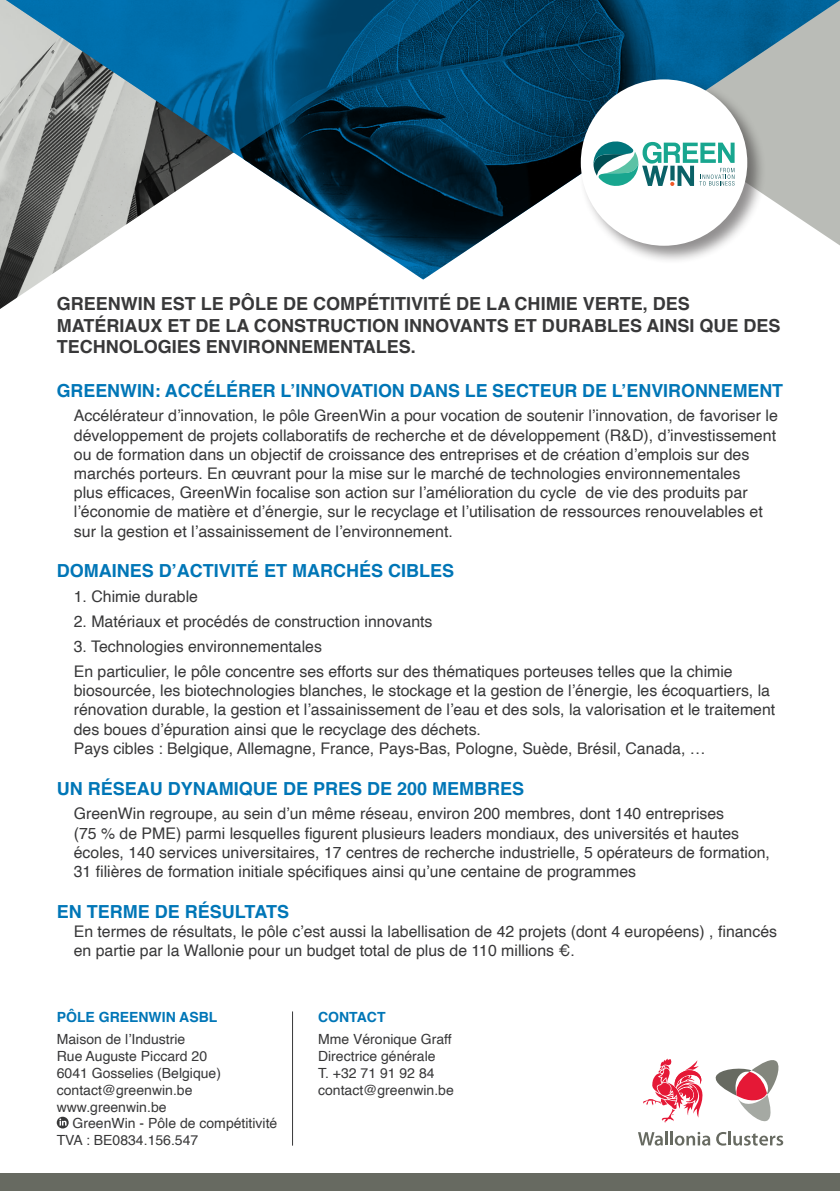
<style>
.page{position:relative;width:840px;height:1191px;background:#fff}
.page>*{position:absolute;margin:0;border:0;box-sizing:border-box;transform-origin:0 0}
.t1{font:700 18px "Helvetica";color:#0076b7}
.t2{font:700 18px/21.6px "Helvetica";color:#383839}
.t3{font:16px/19.2px "Helvetica";color:#383839}
.t4{font:14px/16.8px "Helvetica";color:#383839}
.t5{font:700 14px "Helvetica";color:#0076b7}
</style>
<div class="page">
<img style="left:0;top:153px;width:43px;height:156px">
<img style="left:6px;top:0;width:833px;height:280px">
<svg style="left:0;top:0;width:698px;height:153px;background:#1d5c7e"></svg>
<div style="left:0;top:1174px;width:839px;height:17px;background:#676a61"></div>
<svg style="left:57px;top:1116px;width:12px;height:12px"></svg>
<hr style="left:292px;top:1011px;width:1px;height:134px;background:#383839">
<div style="left:577px;top:76px;width:188px;height:188px;background:#231f20;opacity:.5"></div>
<div style="left:580px;top:79px;width:166px;height:167px;background:#fff;border-radius:50%"></div>
<svg style="left:715px;top:1060px;width:64px;height:62px"></svg>
<svg style="left:643px;top:1058px;width:59px;height:64px"></svg>
<svg style="left:638px;top:1131px;width:88px;height:14px"></svg>
<hr style="left:727px;top:1131px;width:3px;height:14px;background:#676a61">
<svg style="left:733px;top:1133px;width:49px;height:12px"></svg>
<svg style="left:593px;top:141px;width:141px;height:45px"></svg>
<p class="t2" style="left:57px;top:293px;width:725px">GREENWIN EST LE PÔLE DE COMPÉTITIVITÉ DE LA CHIMIE VERTE, DES<br>MATÉRIAUX ET DE LA CONSTRUCTION INNOVANTS ET DURABLES AINSI QUE DES<br>TECHNOLOGIES ENVIRONNEMENTALES.</p>
<p class="t1" style="left:57px;top:376px;width:727px">GREENWIN: ACCÉLÉRER L’INNOVATION DANS LE SECTEUR DE L’ENVIRONNEMENT</p>
<p class="t3" style="left:74px;top:407px;width:705px">Accélérateur d’innovation, le pôle GreenWin a pour vocation de soutenir l’innovation, de favoriser le développement de projets collaboratifs de recherche et de développement (R&amp;D), d’investissement ou de formation dans un objectif de croissance des entreprises et de création d’emplois sur des marchés porteurs. En œuvrant pour la mise sur le marché de technologies environnementales<br>plus efficaces, GreenWin focalise son action sur l’amélioration du cycle de vie des produits par l’économie de matière et d’énergie, sur le recyclage et l’utilisation de ressources renouvelables et sur la gestion et l’assainissement de l’environnement.</p>
<p class="t1" style="left:57px;top:556px;width:399px">DOMAINES D’ACTIVITÉ ET MARCHÉS CIBLES</p>
<p class="t3" style="left:74px;top:587px;width:126px">1. Chimie durable</p>
<p class="t3" style="left:74px;top:612px;width:360px">2. Matériaux et procédés de construction innovants</p>
<p class="t3" style="left:74px;top:637px;width:249px">3. Technologies environnementales</p>
<p class="t3" style="left:74px;top:662px;width:702px">En particulier, le pôle concentre ses efforts sur des thématiques porteuses telles que la chimie biosourcée, les biotechnologies blanches, le stockage et la gestion de l’énergie, les écoquartiers, la rénovation durable, la gestion et l’assainissement de l’eau et des sols, la valorisation et le traitement des boues d’épuration ainsi que le recyclage des déchets.<br>Pays cibles : Belgique, Allemagne, France, Pays-Bas, Pologne, Suède, Brésil, Canada, …</p>
<p class="t1" style="left:57px;top:773px;width:469px">UN RÉSEAU DYNAMIQUE DE PRES DE 200 MEMBRES</p>
<p class="t3" style="left:74px;top:804px;width:697px">GreenWin regroupe, au sein d’un même réseau, environ 200 membres, dont 140 entreprises<br>(75 % de PME) parmi lesquelles figurent plusieurs leaders mondiaux, des universités et hautes écoles, 140 services universitaires, 17 centres de recherche industrielle, 5 opérateurs de formation, 31 filières de formation initiale spécifiques ainsi qu’une centaine de programmes</p>
<p class="t1" style="left:57px;top:897px;width:234px">EN TERME DE RÉSULTATS</p>
<p class="t3" style="left:74px;top:922px;width:704px">En termes de résultats, le pôle c’est aussi la labellisation de 42 projets (dont 4 européens) , financés en partie par la Wallonie pour un budget total de plus de 110 millions €.</p>
<p class="t5" style="left:57px;top:1005px;width:162px">PÔLE GREENWIN ASBL</p>
<p class="t4" style="left:57px;top:1031px;width:130px">Maison de l’Industrie</p>
<p class="t4" style="left:57px;top:1048px;width:166px">Rue Auguste Piccard 20<br>6041 Gosselies (Belgique)</p>
<p class="t4" style="left:57px;top:1082px;width:137px">contact@greenwin.be www.greenwin.be</p>
<p class="t4" style="left:72px;top:1115px;width:206px">GreenWin - Pôle de compétitivité</p>
<p class="t4" style="left:57px;top:1132px;width:143px">TVA : BE0834.156.547</p>
<p class="t5" style="left:318px;top:1005px;width:69px">CONTACT</p>
<p class="t4" style="left:318px;top:1031px;width:137px">Mme Véronique Graff<br>Directrice générale<br>T. +32 71 91 92 84 contact@greenwin.be</p>
</div>
